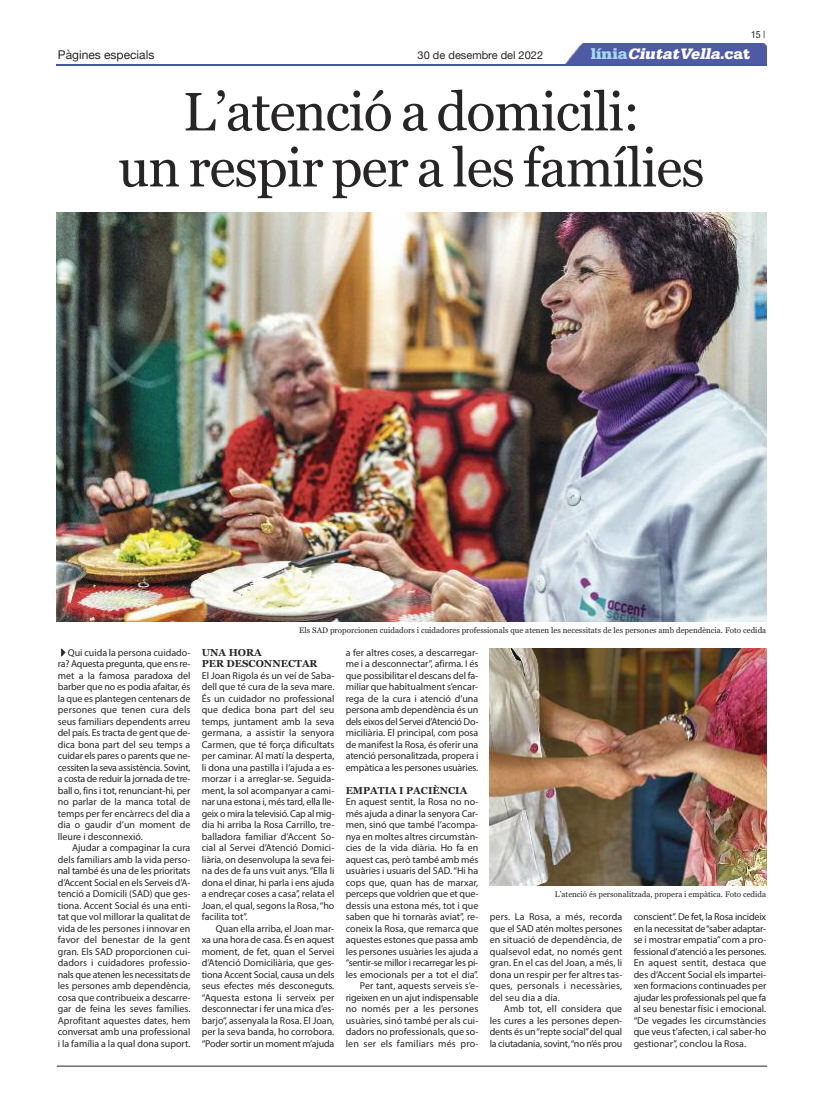
<style>
.page{position:relative;width:823px;height:1106px;background:#fff}
.page>*{position:absolute;margin:0;border:0;box-sizing:border-box;transform-origin:0 0}
.t1{font:54px/56px "Georgia";letter-spacing:-.02em;color:#272526;text-align:center}
.t2{font:italic 900 16px "Serifa";color:#fff}
.t3{font:12px "Helvetica Neue";color:#272526}
.t4{font:11px "Helvetica Neue";color:#272526}
.t5{font:10px/11.5px "Myriad Pro";color:#272526;text-align:justify}
.t6{font:700 10px/11.5px "Georgia";color:#272526}
.t7{font:condensed 10px "Helvetica Neue";color:#272526}
.t8{font:8px "Georgia";color:#272526}
.s1{font-style:normal;color:#a6d8f6}
.s2{font-style:normal}
</style>
<div class="page">
<div style="left:565px;top:44px;width:200px;height:20px;background:#4f5aa4"></div>
<hr style="left:57px;top:64px;width:708px;height:1px;background:#4558a4">
<hr style="left:57px;top:1065px;width:709px;height:1px;background:#272526">
<img style="left:57px;top:213px;width:708px;height:408px">
<img style="left:489px;top:649px;width:276px;height:236px">
<p class="t7" style="left:750px;top:31px;width:16px">15 |</p>
<p class="t4" style="left:417px;top:48px;width:127px">30 de desembre del 2022</p>
<h2 class="t2" style="left:590px;top:48px;width:161px"><span class="s1">l í n i a</span> CiutatVella<span class="s2">. c a t</span></h2>
<p class="t3" style="left:58px;top:48px;width:98px">Pàgines especials</p>
<h1 class="t1" style="left:118px;top:84px;width:587px">L’atenció a domicili:<br>un respir per a les famílies</h1>
<p class="t5" style="left:58px;top:647px;width:134px">✔Qui cuida la persona cuidado&shy;ra? Aquesta pregunta, que ens re&shy;met a la famosa paradoxa del barber que no es podia afaitar, és la que es plantegen centenars de persones que tenen cura dels seus familiars dependents arreu del país. Es tracta de gent que de&shy;dica bona part del seu temps a cuidar els pares o parents que ne&shy;cessiten la seva assistència. Sovint, a costa de reduir la jornada de tre&shy;ball o, fins i tot, renunciant-hi, per no parlar de la manca total de temps per fer encàrrecs del dia a dia o gaudir d’un moment de lleure i desconnexió.</p>
<p class="t5" style="left:58px;top:843px;width:134px;text-indent:14px">Ajudar a compaginar la cura dels familiars amb la vida perso&shy;nal també és una de les prioritats d’Accent Social en els Serveis d’A&shy;tenció a Domicili (SAD) que ges&shy;tiona. Accent Social és una enti&shy;tat que vol millorar la qualitat de vida de les persones i innovar en favor del benestar de la gent gran. Els SAD proporcionen cui&shy;dadors i cuidadores professio&shy;nals que atenen les necessitats de les persones amb dependència, cosa que contribueix a descarre&shy;gar de feina les seves famílies.<br>Aprofitant aquestes dates, hem conversat amb una professional i la família a la qual dona suport.</p>
<p class="t8" style="left:299px;top:625px;width:468px">Els SAD proporcionen cuidadors i cuidadores professionals que atenen les necessitats de les persones amb dependència. Foto cedida</p>
<p class="t6" style="left:202px;top:646px;width:117px">UNA HORA<br>PER DESCONNECTAR</p>
<p class="t5" style="left:202px;top:670px;width:134px">El Joan Rigola és un veí de Saba&shy;dell que té cura de la seva mare.<br>És un cuidador no professional que dedica bona part del seu temps, juntament amb la seva germana, a assistir la senyora Carmen, que té força dificultats per caminar. Al matí la desperta, li dona una pastilla i l’ajuda a es&shy;morzar i a arreglar-se. Seguida&shy;ment, la sol acompanyar a cami&shy;nar una estona i, més tard, ella lle&shy;geix o mira la televisió. Cap al mig&shy;dia hi arriba la Rosa Carrillo, tre&shy;balladora familiar d’Accent So&shy;cial al Servei d’Atenció Domici&shy;liària, on desenvolupa la seva fei&shy;na des de fa uns vuit anys.“Ella li dona el dinar, hi parla i ens ajuda a endreçar coses a casa”, relata el Joan, el qual, segons la Rosa,“ho facilita tot”.</p>
<p class="t5" style="left:202px;top:923px;width:134px;text-indent:14px">Quan ella arriba, el Joan mar&shy;xa una hora de casa. És en aquest moment, de fet, quan el Servei d’Atenció Domiciliària, que ges&shy;tiona Accent Social, causa un dels seus efectes més desconeguts. “Aquesta estona li serveix per desconnectar i fer una mica d’es&shy;barjo”, assenyala la Rosa. El Joan, per la seva banda, ho corrobora. “Poder sortir un moment m’ajuda</p>
<p class="t5" style="left:345px;top:647px;width:134px">a fer altres coses, a descarregar&shy;me i a desconnectar”, afirma. I és que possibilitar el descans del fa&shy;miliar que habitualment s’encar&shy;rega de la cura i atenció d’una persona amb dependència és un dels eixos del Servei d’Atenció Do&shy;miciliària. El principal, com posa de manifest la Rosa, és oferir una atenció personalitzada, propera i empàtica a les persones usuàries.</p>
<p class="t6" style="left:345px;top:784px;width:123px">EMPATIA I PACIÈNCIA</p>
<p class="t5" style="left:345px;top:797px;width:134px;text-align:right">En aquest sentit, la Rosa no no&shy;més ajuda a dinar la senyora Car&shy;men, sinó que també l’acompa&shy;nya en moltes altres circumstàn&shy;cies de la vida diària. Ho fa en aquest cas, però també amb més usuàries i usuaris del SAD.“Hi ha cops que, quan has de marxar, perceps que voldrien que et que&shy;dessis una estona més, tot i que saben que hi tornaràs aviat”, re&shy;coneix la Rosa, que remarca que aquestes estones que passa amb les persones usuàries les ajuda a “sentir-se millor i recarregar les pi&shy;les emocionals per a tot el dia”.<br>Per tant, aquests serveis s’e&shy;rigeixen en un ajut indispensable no només per a les persones usuàries, sinó també per als cui&shy;dadors no professionals, que so&shy;len ser els familiars més pro-</p>
<p class="t8" style="left:554px;top:890px;width:213px">L’atenció és personalitzada, propera i empàtica. Foto cedida</p>
<p class="t5" style="left:489px;top:912px;width:134px">pers. La Rosa, a més, recorda que el SAD atén moltes persones en situació de dependència, de qualsevol edat, no només gent gran. En el cas del Joan, a més, li dona un respir per fer altres tas&shy;ques, personals i necessàries, del seu dia a dia.</p>
<p class="t5" style="left:489px;top:1004px;width:134px;text-indent:14px">Amb tot, ell considera que les cures a les persones depen&shy;dents és un“repte social”del qual la ciutadania, sovint,“no n’és prou</p>
<p class="t5" style="left:633px;top:912px;width:134px">conscient”. De fet, la Rosa incideix en la necessitat de“saber adaptar&shy;se i mostrar empatia”com a pro&shy;fessional d’atenció a les persones.<br>En aquest sentit, destaca que des d’Accent Social els impartei&shy;xen formacions continuades per ajudar les professionals pel que fa al seu benestar físic i emocional. “De vegades les circumstàncies que veus t’afecten, i cal saber-ho gestionar”, conclou la Rosa.</p>
</div>
